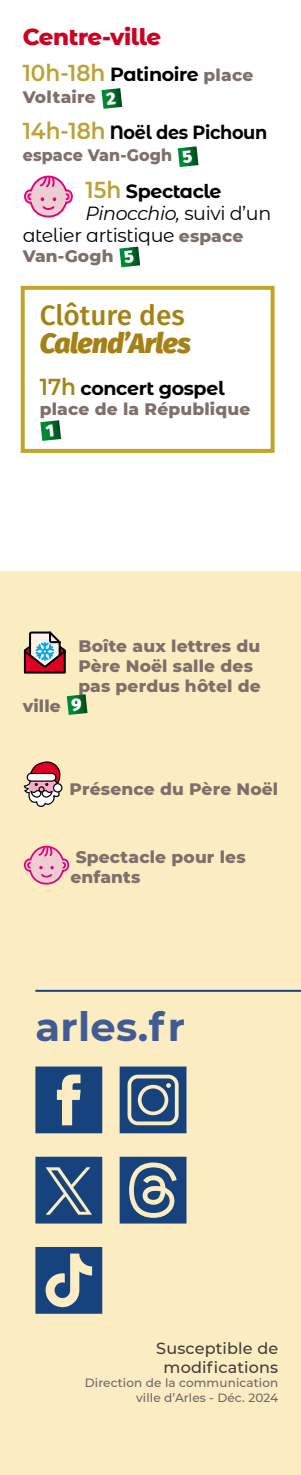
<style>
.page{position:relative;width:301px;height:1475px;background:#fff}
.page>*{position:absolute;margin:0;border:0;box-sizing:border-box;transform-origin:0 0}
.t1{font:700 40px "Montserrat";letter-spacing:.01em;color:#3f5d93}
.t2{font:italic 800 28px "Fira Sans";letter-spacing:-.02em;color:#a58115}
.t3{font:500 28px "Fira Sans";color:#a58115}
.t4{font:800 23px "Montserrat Alternates";letter-spacing:-.02em;color:#ce0021}
.t5{font:700 19px "Montserrat Alternates";letter-spacing:-.02em;color:#000}
.t6{font:19px "Montserrat Alternates";letter-spacing:-.02em;color:#000}
.t7{font:700 19px "Montserrat Alternates";letter-spacing:-.02em;color:#000;scale:.93 1}
.t8{font:italic 19px "Montserrat Alternates";letter-spacing:-.02em;color:#000}
.t9{font:800 17px/20px "Montserrat";letter-spacing:.01em;color:#7e6f6b}
.t10{font:800 17px "Montserrat";letter-spacing:.01em;color:#7e6f6b;scale:.93 1}
.t11{font:500 16px/19.2px "Montserrat";letter-spacing:.01em;color:#403d3c;text-align:center}
.t12{font:500 12px/14.4px "Montserrat";letter-spacing:.01em;color:#6a6866;text-align:right}
.s1{font-weight:600;font-size:23px;color:#bda036}
.s2{font-family:"Montserrat";font-weight:800;font-size:17px;color:#7e6f6b}
.s3{font-style:normal}
.s4{font-weight:600;font-size:23px;color:#a58115}
</style>
<div class="page">
<div style="left:21px;top:286px;width:253px;height:167px;border:4px solid #bfa62b"></div>
<svg style="left:24px;top:175px;width:49px;height:43px"></svg>
<div style="left:0;top:571px;width:300px;height:903px;background:#fcecc1"></div>
<svg style="left:23px;top:761px;width:40px;height:46px"></svg>
<svg style="left:24px;top:845px;width:46px;height:40px"></svg>
<svg style="left:23px;top:631px;width:43px;height:43px;background:#9f777b"></svg>
<hr style="left:35px;top:989px;width:265px;height:2px;background:#16437d">
<svg style="left:35px;top:1066px;width:67px;height:67px;background:#3d5f88"></svg>
<svg style="left:119px;top:1066px;width:67px;height:67px"></svg>
<svg style="left:35px;top:1156px;width:67px;height:67px;background:#365a86"></svg>
<svg style="left:119px;top:1156px;width:67px;height:67px"></svg>
<svg style="left:35px;top:1247px;width:67px;height:66px"></svg>
<svg style="left:101px;top:88px;width:21px;height:21px"></svg>
<svg style="left:177px;top:146px;width:21px;height:21px"></svg>
<svg style="left:119px;top:246px;width:21px;height:21px"></svg>
<svg style="left:40px;top:420px;width:21px;height:21px"></svg>
<svg style="left:67px;top:694px;width:20px;height:20px"></svg>
<h3 class="t4" style="left:23px;top:20px;width:140px">Centre-ville</h3>
<p class="t5" style="left:23px;top:61px;width:232px"><span class="s1">10h-18h</span> Patinoire <span class="s2">place</span></p>
<p class="t9" style="left:23px;top:86px;width:74px">Voltaire</p>
<p class="t7" style="left:23px;top:119px;width:264px"><span class="s1">14h-18h</span> Noël des Pichoun</p>
<p class="t10" style="left:23px;top:143px;width:162px">espace Van-Gogh</p>
<p class="t5" style="left:85px;top:177px;width:137px"><span class="s1">15h</span> Spectacle</p>
<p class="t8" style="left:85px;top:200px;width:187px">Pinocchio, <span class="s3">suivi d’un</span></p>
<p class="t6" style="left:23px;top:222px;width:222px">atelier artistique <span class="s2">espace</span></p>
<p class="t9" style="left:23px;top:244px;width:92px">Van-Gogh</p>
<h2 class="t3" style="left:40px;top:293px;width:146px">Clôture des</h2>
<h2 class="t2" style="left:40px;top:318px;width:152px">Calend’Arles</h2>
<p class="t5" style="left:40px;top:375px;width:186px"><span class="s4">17h</span> concert gospel</p>
<p class="t9" style="left:40px;top:398px;width:212px">place de la République</p>
<p class="t9" style="left:23px;top:695px;width:40px">ville</p>
<p class="t9" style="left:78px;top:635px;width:184px">Boîte aux lettres du<br>Père Noël salle des pas perdus hôtel de</p>
<p class="t9" style="left:69px;top:777px;width:210px">Présence du Père Noël</p>
<p class="t9" style="left:70px;top:846px;width:177px;text-indent:5px">Spectacle pour les enfants</p>
<h1 class="t1" style="left:35px;top:997px;width:151px">arles.fr</h1>
<p class="t11" style="left:156px;top:1337px;width:123px">Susceptible de modifications</p>
<p class="t12" style="left:85px;top:1374px;width:195px">Direction de la communication ville d’Arles - Déc. 2024</p>
</div>
